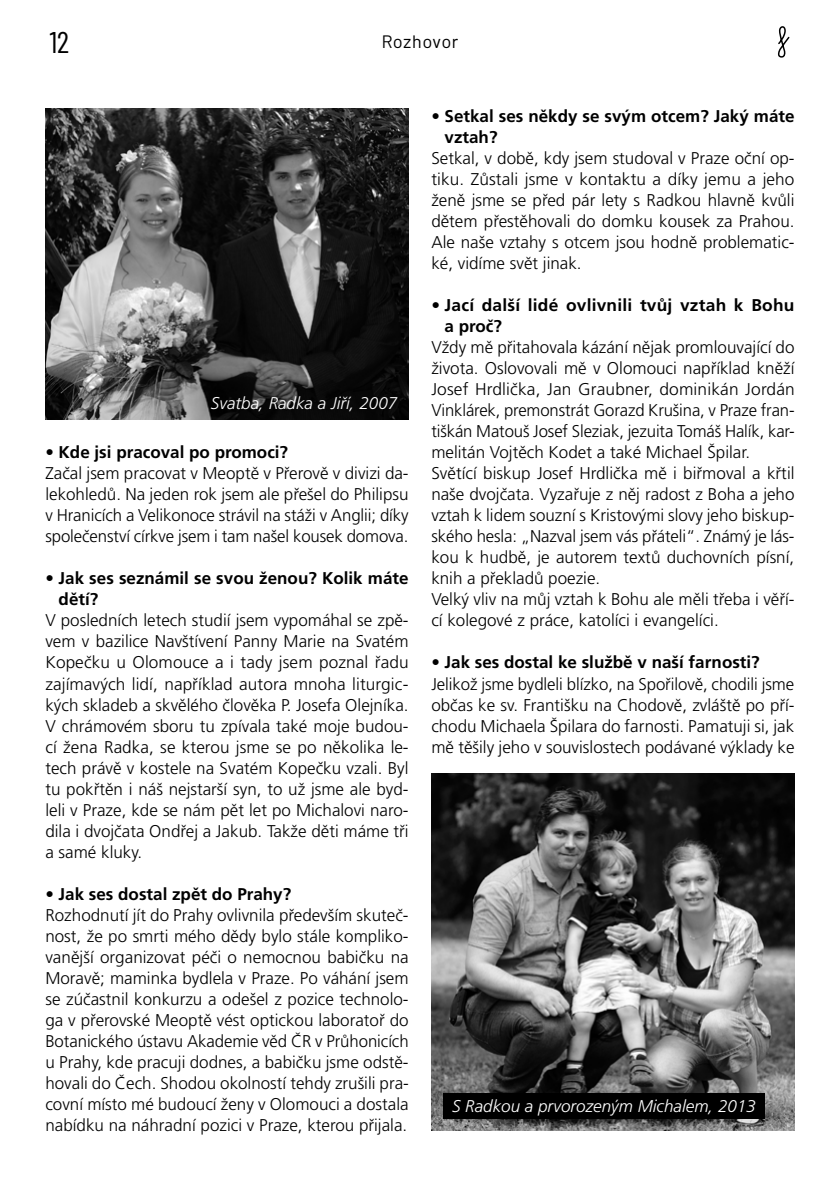
<style>
.page{position:relative;width:840px;height:1191px;background:#fff}
.page>*{position:absolute;margin:0;border:0;box-sizing:border-box;transform-origin:0 0}
.t1{font:30px "Barlow Condensed";color:#000}
.t2{font:18px "Barlow";letter-spacing:.04em;color:#000}
.t3{font:300 17px/21px "Frutiger CE";color:#000;text-align:justify}
.t4{font:700 17px/21px "Frutiger CE";color:#000}
.t5{font:italic 300 17px "Frutiger CE";color:#fff}
</style>
<div class="page">
<img style="left:45px;top:108px;width:363px;height:312px">
<img style="left:431px;top:774px;width:363px;height:356px">
<div style="left:443px;top:1093px;width:321px;height:25px;background:#000"></div>
<svg style="left:778px;top:26px;width:12px;height:32px"></svg>
<h1 class="t1" style="left:50px;top:20px;width:21px">12</h1>
<p class="t2" style="left:381px;top:29px;width:78px">Rozhovor</p>
<p class="t5" style="left:211px;top:393px;width:188px">Svatba, Radka a Jiří, 2007</p>
<p class="t4" style="left:45px;top:442px;width:244px">• Kde jsi pracoval po promoci?</p>
<p class="t3" style="left:45px;top:463px;width:364px">Začal jsem pracovat v Meoptě v Přerově v divizi da&shy;lekohledů. Na jeden rok jsem ale přešel do Philipsu v Hranicích a Velikonoce strávil na stáži v Anglii; díky společenství církve jsem i tam našel kousek domova.</p>
<p class="t4" style="left:59px;top:568px;width:351px;text-indent:-13px">• Jak ses seznámil se svou ženou? Kolik máte dětí?</p>
<p class="t3" style="left:45px;top:610px;width:364px">V posledních letech studií jsem vypomáhal se zpě&shy;vem v bazilice Navštívení Panny Marie na Svatém Kopečku u Olomouce a i tady jsem poznal řadu zajímavých lidí, například autora mnoha liturgic&shy;kých skladeb a skvělého člověka P. Josefa Olejníka.<br>V chrámovém sboru tu zpívala také moje budou&shy;cí žena Radka, se kterou jsme se po několika le&shy;tech právě v kostele na Svatém Kopečku vzali. Byl tu pokřtěn i náš nejstarší syn, to už jsme ale byd&shy;leli v Praze, kde se nám pět let po Michalovi naro&shy;dila i dvojčata Ondřej a Jakub. Takže děti máme tři a samé kluky.</p>
<p class="t4" style="left:45px;top:883px;width:247px">• Jak ses dostal zpět do Prahy?</p>
<p class="t3" style="left:45px;top:904px;width:365px">Rozhodnutí jít do Prahy ovlivnila především skuteč&shy;nost, že po smrti mého dědy bylo stále kompliko&shy;vanější organizovat péči o nemocnou babičku na Moravě; maminka bydlela v Praze. Po váhání jsem se zúčastnil konkurzu a odešel z pozice technolo&shy;ga v přerovské Meoptě vést optickou laboratoř do Botanického ústavu Akademie věd ČR v Průhonicích u Prahy, kde pracuji dodnes, a babičku jsme odstě&shy;hovali do Čech. Shodou okolností tehdy zrušili pra&shy;covní místo mé budoucí ženy v Olomouci a dostala nabídku na náhradní pozici v Praze, kterou přijala.</p>
<p class="t4" style="left:444px;top:106px;width:351px;text-indent:-13px">• Setkal ses někdy se svým otcem? Jaký máte vztah?</p>
<p class="t3" style="left:431px;top:148px;width:364px">Setkal, v době, kdy jsem studoval v Praze oční op&shy;tiku. Zůstali jsme v kontaktu a díky jemu a jeho ženě jsme se před pár lety s Radkou hlavně kvůli dětem přestěhovali do domku kousek za Prahou.<br>Ale naše vztahy s otcem jsou hodně problematic&shy;ké, vidíme svět jinak.</p>
<p class="t4" style="left:444px;top:295px;width:351px;text-indent:-13px">• Jací další lidé ovlivnili tvůj vztah k Bohu a proč?</p>
<p class="t3" style="left:431px;top:337px;width:365px;text-align:left">Vždy mě přitahovala kázání nějak promlouvající do života. Oslovovali mě v Olomouci například kněží Josef Hrdlička, Jan Graubner, dominikán Jordán Vinklárek, premonstrát Gorazd Krušina, v Praze fran&shy;tiškán Matouš Josef Sleziak, jezuita Tomáš Halík, kar&shy;melitán Vojtěch Kodet a také Michael Špilar.<br>Světící biskup Josef Hrdlička mě i biřmoval a křtil naše dvojčata. Vyzařuje z něj radost z Boha a jeho vztah k lidem souzní s Kristovými slovy jeho biskup&shy;ského hesla: „Nazval jsem vás přáteli“. Známý je lás&shy;kou k hudbě, je autorem textů duchovních písní, knih a překladů poezie.<br>Velký vliv na můj vztah k Bohu ale měli třeba i věří&shy;cí kolegové z práce, katolíci i evangelíci.</p>
<p class="t4" style="left:431px;top:652px;width:330px">• Jak ses dostal ke službě v naší farnosti?</p>
<p class="t3" style="left:431px;top:673px;width:364px">Jelikož jsme bydleli blízko, na Spořilově, chodili jsme občas ke sv. Františku na Chodově, zvláště po pří&shy;chodu Michaela Špilara do farnosti. Pamatuji si, jak mě těšily jeho v souvislostech podávané výklady ke</p>
<p class="t5" style="left:452px;top:1096px;width:305px">S Radkou a prvorozeným Michalem, 2013</p>
</div>
